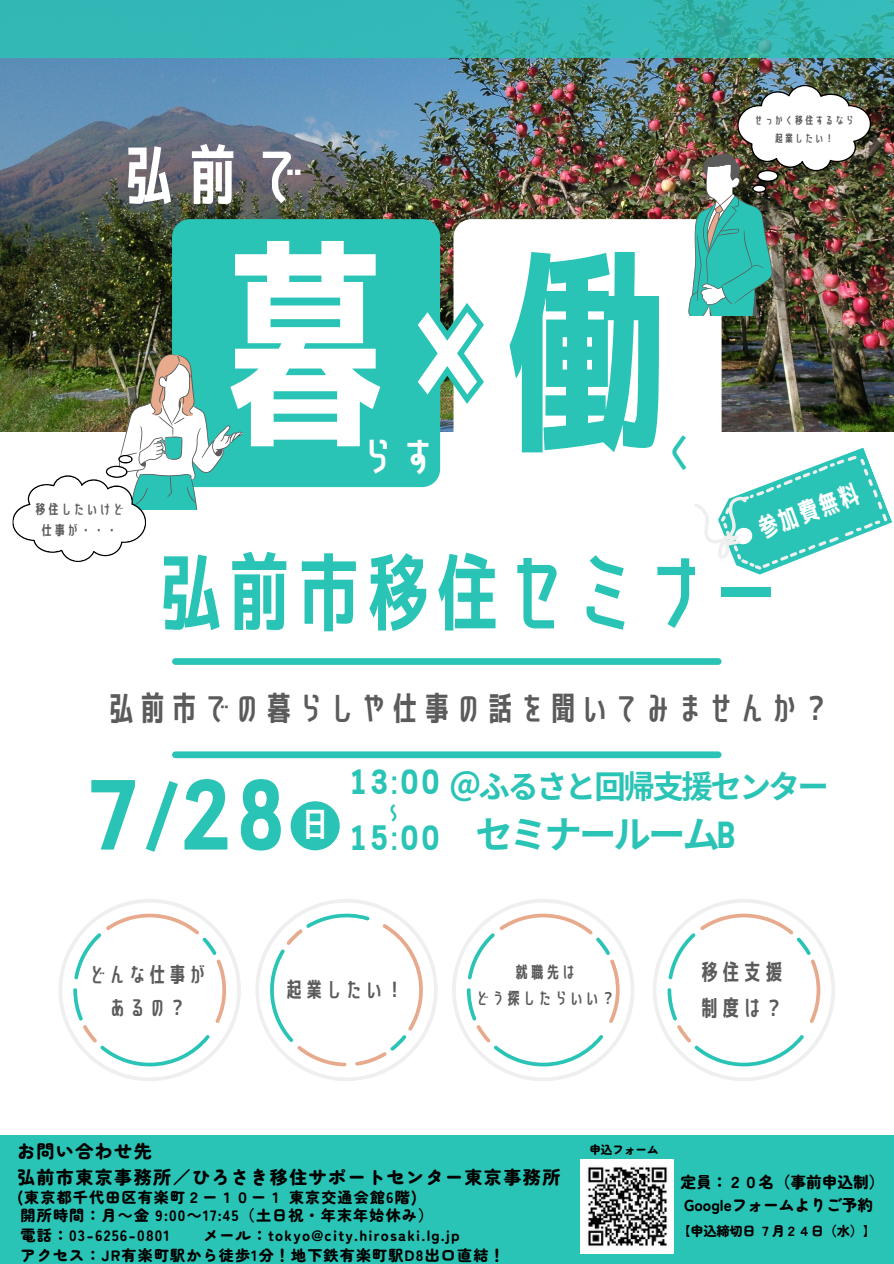
<style>
.page{position:relative;width:894px;height:1264px;background:#fff}
.page>*{position:absolute;margin:0;border:0;box-sizing:border-box;transform-origin:0 0}
.t1{font:220.2px "Senobi Gothic Bold";color:#fff}
.t2{font:148.8px "Senobi Gothic Bold";color:rgb(0 0 0/0)}
.t3{font:700 99.3px "Cloud Cond";color:#2ac4b6}
.t4{font:84.3px "Senobi Gothic Bold";letter-spacing:-.175em;color:#2ac4b6}
.t5{font:64.5px "Senobi Gothic Bold";color:#fff}
.t6{font:40.8px "Senobi Gothic Bold";color:#fff}
.t7{font:40.8px "Senobi Gothic Bold";color:#2ac4b6}
.t8{font:700 37.5px "Noto Sans CJ Ksc";letter-spacing:-.08em;color:#2ac4b6}
.t9{font:700 35.1px "Cloud Cond";letter-spacing:.12em;color:#2ac4b6}
.t10{font:33.6px "Senobi Gothic Bold";color:#fff}
.t11{font:33px "Senobi Gothic Bold";letter-spacing:-.045em;color:#5b5b5b}
.t12{font:700 31.5px "Noto Sans CJ Ksc";letter-spacing:-.08em;color:#2ac4b6}
.t13{font:25.95px "Senobi Gothic Bold";color:#fff}
.t14{font:22.5px "Senobi Gothic Bold";letter-spacing:-.045em;color:#5b5b5b}
.t15{font:21px "Senobi Gothic Bold";letter-spacing:-.045em;color:#5b5b5b}
.t16{font:700 18.9px "Noto Sans CJ Ksc";color:#2ac4b6}
.t17{font:900 18px "Zen Maru Gothic";letter-spacing:.08em;color:#000}
.t18{font:16.5px "Senobi Gothic Bold";letter-spacing:-.045em;color:#5b5b5b}
.t19{font:900 15.75px "Zen Maru Gothic";color:#000}
.t20{font:900 15px/20.2px "Zen Maru Gothic";letter-spacing:.08em;color:#000}
.t21{font:13.5px "Senobi Gothic Bold";letter-spacing:-.045em;color:#5b5b5b}
.t22{font:900 13.2px "Zen Maru Gothic";letter-spacing:-.02em;color:#000}
.t23{font:900 11.55px "Zen Maru Gothic";color:#000}
.t24{font:10.5px/17.5px "Senobi Gothic Bold";letter-spacing:-.045em;color:#5b5b5b;text-align:center}
.s1{font-size:220.2px;color:#2ac4b6}
.s2{font-family:"Cloud Cond"}
.s3{font-family:"Noto Sans CJ Ksc";font-weight:700}
</style>
<div class="page">
<img style="left:0;top:57px;width:893px;height:374px">
<div style="left:172px;top:219px;width:268px;height:268px;background:#2ac4b6"></div>
<svg style="left:453px;top:219px;width:268px;height:213px"></svg>
<svg style="left:0;top:0;width:893px;height:57px;background:#32b7b3"></svg>
<div style="left:175px;top:658px;width:543px;height:7px;background:#2ac4b6"></div>
<div style="left:175px;top:751px;width:543px;height:7px;background:#2ac4b6"></div>
<svg style="left:145px;top:781px;width:33px;height:71px"></svg>
<div style="left:290px;top:801px;width:49px;height:49px;background:#2ac4b6;border-radius:50%"></div>
<svg style="left:59px;top:899px;width:575px;height:182px"></svg>
<svg style="left:653px;top:899px;width:181px;height:182px"></svg>
<div style="left:0;top:1135px;width:893px;height:128px;background:#2ac4b6"></div>
<img style="left:580px;top:1159px;width:93px;height:94px">
<svg style="left:11px;top:354px;width:232px;height:208px"></svg>
<img style="left:673px;top:85px;width:197px;height:230px">
<svg style="left:694px;top:447px;width:198px;height:128px"></svg>
<svg style="left:404px;top:293px;width:88px;height:120px"></svg>
<p class="t5" style="left:116px;top:131px;width:195px">弘前で</p>
<p class="t21" style="left:34px;top:499px;width:93px">移住したいけど</p>
<p class="t21" style="left:40px;top:520px;width:80px">仕事が・・・</p>
<p class="t1" style="left:195px;top:193px;width:222px">暮</p>
<h6 class="t2" style="left:400px;top:240px;width:298px">×<span class="s1">働</span></h6>
<p class="t6" style="left:357px;top:428px;width:83px">らす</p>
<h1 class="t7" style="left:659px;top:424px;width:42px">く</h1>
<p class="t24" style="left:753px;top:112px;width:103px">せっかく移住するなら起業したい！</p>
<p class="t13" style="left:750px;top:513px;width:113px;rotate:-20deg">参加費無料</p>
<p class="t4" style="left:147px;top:534px;width:642px">弘前市移住セミナー</p>
<p class="t11" style="left:104px;top:685px;width:729px">弘前市での暮らしや仕事の話を聞いてみませんか？</p>
<h3 class="t3" style="left:89px;top:777px;width:197px">7 28</h3>
<p class="t9" style="left:349px;top:768px;width:91px">13:00</p>
<p class="t16" style="left:384px;top:797px;width:7px">〜</p>
<p class="t9" style="left:349px;top:824px;width:91px">15:00</p>
<p class="t10" style="left:298px;top:800px;width:35px">日</p>
<h6 class="t12" style="left:449px;top:761px;width:381px">＠ふるさと回帰支援センター</h6>
<h6 class="t8" style="left:475px;top:804px;width:261px">セミナールーム<span class="s2">B</span></h6>
<h5 class="t15" style="left:87px;top:960px;width:123px">どんな仕事が</h5>
<p class="t15" style="left:107px;top:992px;width:83px">あるの？</p>
<p class="t15" style="left:284px;top:975px;width:123px">起業したい！</p>
<p class="t18" style="left:513px;top:960px;width:65px">就職先は</p>
<h6 class="t18" style="left:474px;top:986px;width:144px">どう探したらいい？</h6>
<p class="t14" style="left:698px;top:956px;width:88px">移住支援</p>
<p class="t14" style="left:698px;top:992px;width:88px">制度は？</p>
<p class="t17" style="left:17px;top:1137px;width:136px">お問い合わせ先</p>
<p class="t23" style="left:589px;top:1140px;width:71px">申込フォーム</p>
<h4 class="t17" style="left:17px;top:1162px;width:544px">弘前市東京事務所／ひろさき移住サポートセンター東京事務所</h4>
<p class="t20" style="left:17px;top:1186px;width:401px">(東京都千代田区有楽町２ー１０ー１東京交通会館6階)</p>
<p class="t20" style="left:21px;top:1203px;width:414px">開所時間：月<span class="s3">～</span>金 9:00<span class="s3">～</span>17:45（土日祝・年末年始休み）電話：03-6256-0801</p>
<p class="t20" style="left:21px;top:1224px;width:485px;text-indent:183px">メール：tokyo@city.hirosaki.lg.jp<br>アクセス：JR有楽町駅から徒歩1分！地下鉄有楽町駅D8出口直結！</p>
<p class="t19" style="left:680px;top:1169px;width:205px">定員：２０名（事前申込制）</p>
<p class="t22" style="left:677px;top:1220px;width:200px">【申込締切日７月２４日（水）】</p>
<p class="t19" style="left:683px;top:1193px;width:190px">Googleフォームよりご予約</p>
</div>
